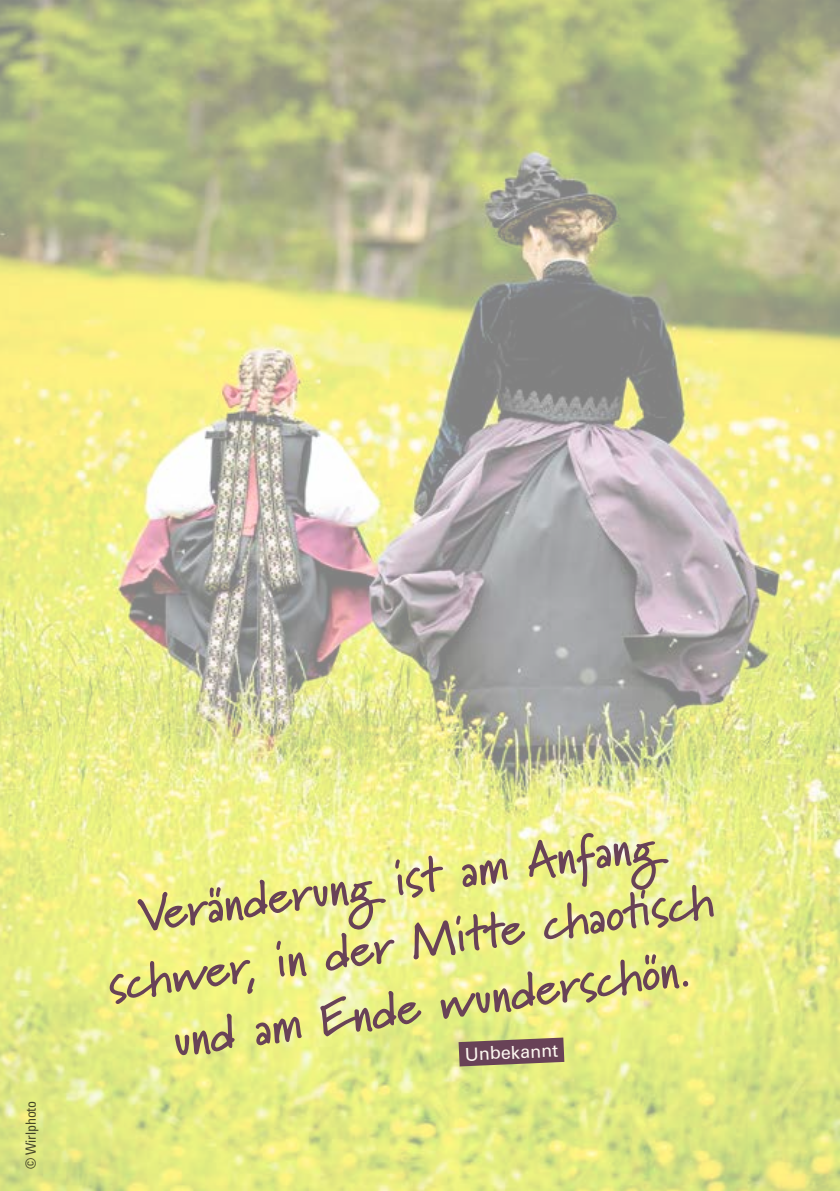
<style>
.page{position:relative;width:840px;height:1191px;background:#fff}
.page>*{position:absolute;margin:0;border:0;box-sizing:border-box;transform-origin:0 0}
.t1{font:700 50px/64px "Marydale";color:#684257;text-align:center}
.t2{font:18px "Univers LT Pro 55 Roman";color:#fdf7f0}
.t3{font:condensed 14px "Univers LT Std";letter-spacing:-.01em;color:#000}
</style>
<div class="page">
<img style="left:0;top:0;width:839px;height:1191px">
<svg style="left:458px;top:1037px;width:106px;height:29px;background:#7c5e5e"></svg>
<p class="t3" style="left:22px;top:1169px;width:70px;rotate:-90deg">© Wirlphoto</p>
<p class="t1" style="left:94px;top:888px;width:612px;rotate:-8deg">Veränderung ist am Anfang schwer, in der Mitte chaoti sch und am Ende wunderschön.</p>
<p class="t2" style="left:464px;top:1042px;width:95px;rotate:-3deg">Unbekannt</p>
</div>
